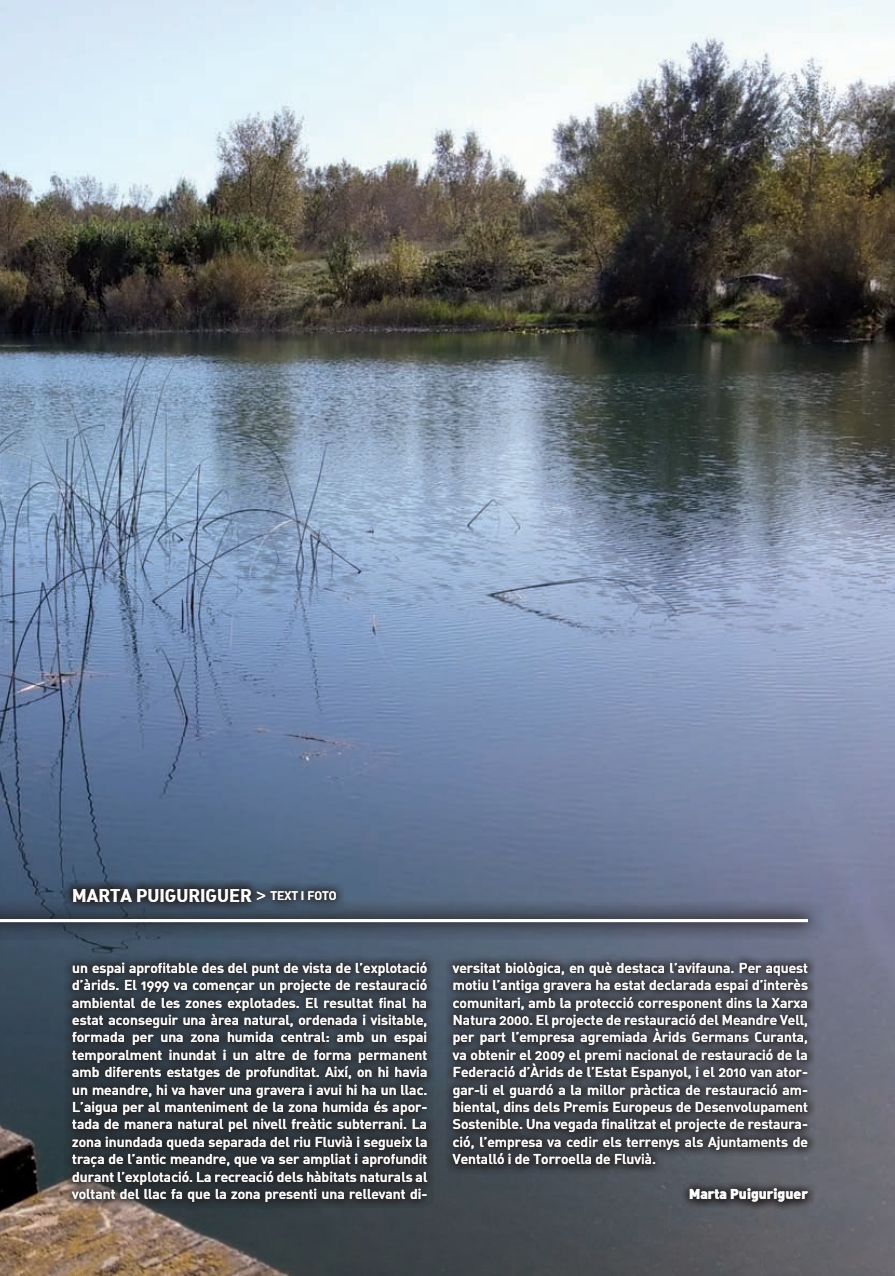
<style>
.page{position:relative;width:895px;height:1276px;background:#fff}
.page>*{position:absolute;margin:0;border:0;box-sizing:border-box;transform-origin:0 0}
.t1{font:18px "DIN Bold Alternate";color:#fff}
.t2{font:13.95px/17.4px "DIN Medium Alternate";color:#fff;text-align:justify}
.t3{font:13.95px "DIN Black Alternate";color:#fff}
.s1{font-family:"Utopia Std";font-weight:600}
.s2{font-family:"DIN Medium Alternate";font-size:12px}
</style>
<div class="page">
<img style="left:0;top:0;width:895px;height:1275px">
<svg style="left:0;top:899px;width:822px;height:41px;background:#525f74"></svg>
<svg style="left:0;top:909px;width:816px;height:21px;background:#434c5c"></svg>
<hr style="left:0;top:919px;width:808px;height:3px;background:#fff">
<svg style="left:64px;top:879px;width:280px;height:31px;background:#364150"></svg>
<svg style="left:63px;top:952px;width:752px;height:257px;background:#373c43"></svg>
<p class="t1" style="left:72px;top:883px;width:266px">MARTA PUIGURIGUER <span class="s1">&gt;</span> <span class="s2">TEXT I FOTO</span></p>
<p class="t2" style="left:72px;top:958px;width:357px">un espai aprofitable des del punt de vista de l’explotació d’àrids. El 1999 va començar un projecte de restauració ambiental de les zones explotades. El resultat final ha estat aconseguir una àrea natural, ordenada i visitable, formada per una zona humida central: amb un espai temporalment inundat i un altre de forma permanent amb diferents estatges de profunditat. Així, on hi havia un meandre, hi va haver una gravera i avui hi ha un llac.<br>L’aigua per al manteniment de la zona humida és apor&shy;tada de manera natural pel nivell freàtic subterrani. La zona inundada queda separada del riu Fluvià i segueix la traça de l’antic meandre, que va ser ampliat i aprofundit durant l’explotació. La recreació dels hàbitats naturals al voltant del llac fa que la zona presenti una rellevant di-</p>
<p class="t2" style="left:453px;top:958px;width:357px">versitat biològica, en què destaca l’avifauna. Per aquest motiu l’antiga gravera ha estat declarada espai d’interès comunitari, amb la protecció corresponent dins la Xarxa Natura 2000. El projecte de restauració del Meandre Vell, per part l’empresa agremiada Àrids Germans Curanta, va obtenir el 2009 el premi nacional de restauració de la Federació d’Àrids de l’Estat Espanyol, i el 2010 van ator&shy;gar-li el guardó a la millor pràctica de restauració am&shy;biental, dins dels Premis Europeus de Desenvolupament Sostenible. Una vegada finalitzat el projecte de restaura&shy;ció, l’empresa va cedir els terrenys als Ajuntaments de Ventalló i de Torroella de Fluvià.</p>
<p class="t3" style="left:689px;top:1184px;width:120px">Marta Puiguriguer</p>
</div>
